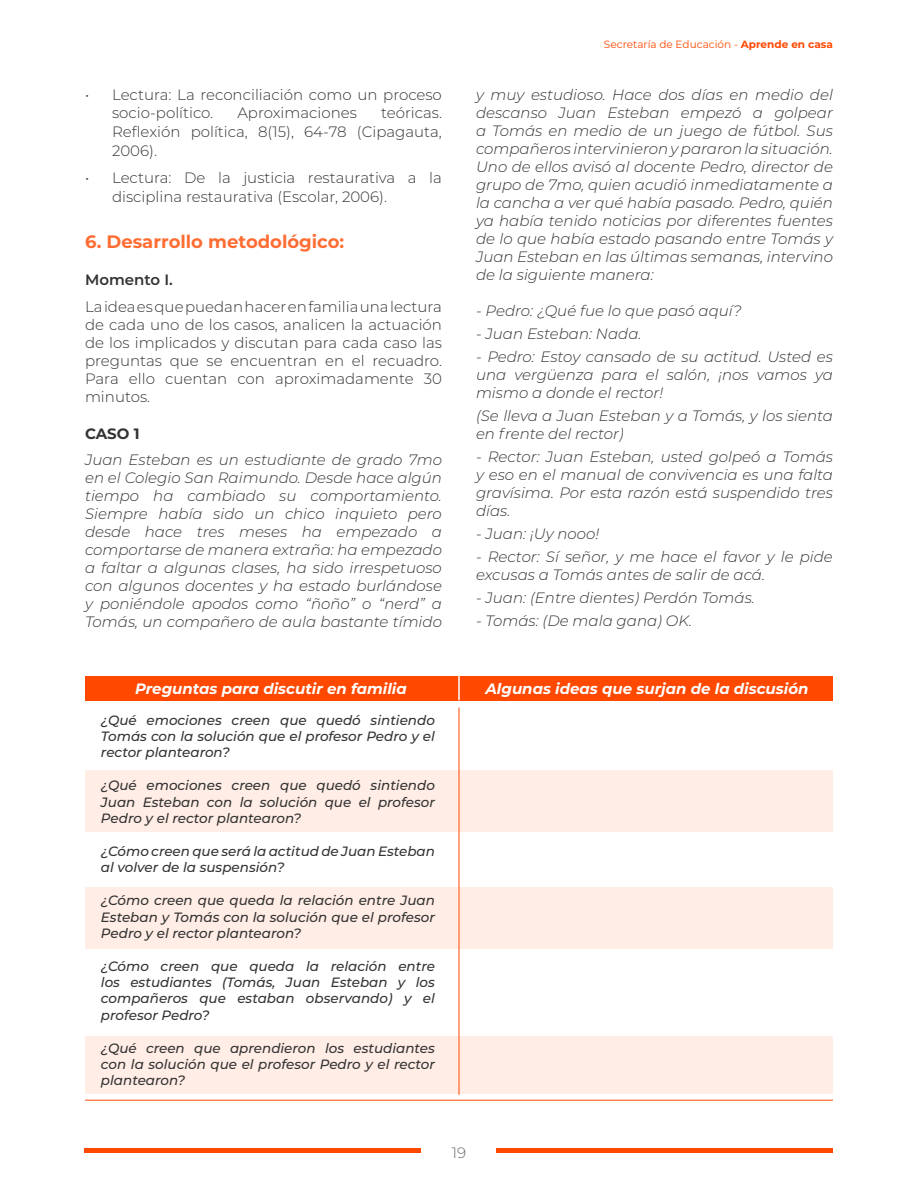
<style>
.page{position:relative;width:918px;height:1188px;background:#fff}
.page>*{position:absolute;margin:0;border:0;box-sizing:border-box;transform-origin:0 0}
.t1{font:700 18px "Montserrat";color:#ff6d33}
.t2{font:italic 300 15px/18px "Montserrat";color:#333;text-align:justify}
.t3{font:300 15px/18px "Montserrat";color:#333}
.t4{font:italic 700 15px "Montserrat";color:#fff}
.t5{font:600 15px "Montserrat";color:#333}
.t6{font:700 15px "Montserrat";color:#333}
.t7{font:300 15px "Montserrat";color:#666}
.t8{font:italic 500 13.5px/16.2px "Montserrat";color:#333;text-align:justify}
.t9{font:10.5px "Montserrat";color:#ff4800}
.s1{font-weight:700}
</style>
<div class="page">
<hr style="left:84px;top:1149px;width:337px;height:4px;background:#ff4800">
<hr style="left:496px;top:1149px;width:337px;height:4px;background:#ff4800">
<div style="left:85px;top:770px;width:748px;height:62px;background:#ffede6"></div>
<div style="left:85px;top:887px;width:748px;height:62px;background:#ffede6"></div>
<div style="left:85px;top:1036px;width:748px;height:58px;background:#ffede6"></div>
<div style="left:85px;top:676px;width:748px;height:24px;background:#ff4800"></div>
<hr style="left:459px;top:708px;width:1px;height:387px;background:#ff4800">
<hr style="left:85px;top:1100px;width:748px;height:1px;background:#ff4800">
<hr style="left:458px;top:675px;width:2px;height:25px;background:#fff">
<p class="t3" style="left:112px;top:84px;width:331px;line-height:18.8px;text-indent:-27px">• Lectura: La reconciliación como un proceso socio-político.</p>
<p class="t3" style="left:112px;top:103px;width:331px;line-height:18.8px;text-align:justify;text-indent:269px">teóricas.<br>Reflexión política, 8(15), 64-78 (Cipagauta, 2006).</p>
<p class="t3" style="left:112px;top:168px;width:331px;line-height:18.8px;text-indent:-27px">• Lectura: De la justicia restaurativa a la disciplina restaurativa (Escolar, 2006).</p>
<p class="t1" style="left:85px;top:228px;width:261px">6. Desarrollo metodológico:</p>
<p class="t5" style="left:85px;top:269px;width:89px">Momento I.</p>
<p class="t3" style="left:85px;top:297px;width:358px;text-align:justify">La idea es que puedan hacer en familia una lectura de cada uno de los casos, analicen la actuación de los implicados y discutan para cada caso las preguntas que se encuentran en el recuadro.<br>Para ello cuentan con aproximadamente 30 minutos.</p>
<p class="t6" style="left:85px;top:422px;width:56px">CASO 1</p>
<p class="t2" style="left:85px;top:450px;width:358px">Juan Esteban es un estudiante de grado 7mo en el Colegio San Raimundo. Desde hace algún tiempo ha cambiado su comportamiento.<br>Siempre había sido un chico inquieto pero desde hace tres meses ha empezado a comportarse de manera extraña: ha empezado a faltar a algunas clases, ha sido irrespetuoso con algunos docentes y ha estado burlándose y poniéndole apodos como “ñoño” o “nerd” a Tomás, un compañero de aula bastante tímido</p>
<p class="t3" style="left:237px;top:104px;width:121px">Aproximaciones</p>
<p class="t9" style="left:604px;top:37px;width:231px">Secretaría de Educación - <span class="s1">Aprende en casa</span></p>
<p class="t2" style="left:476px;top:85px;width:358px">y muy estudioso. Hace dos días en medio del descanso Juan Esteban empezó a golpear a Tomás en medio de un juego de fútbol. Sus compañeros intervinieron y pararon la situación.<br>Uno de ellos avisó al docente Pedro, director de grupo de 7mo, quien acudió inmediatamente a la cancha a ver qué había pasado. Pedro, quién ya había tenido noticias por diferentes fuentes de lo que había estado pasando entre Tomás y Juan Esteban en las últimas semanas, intervino de la siguiente manera:</p>
<p class="t2" style="left:476px;top:301px;width:267px">- Pedro: ¿Qué fue lo que pasó aquí?</p>
<p class="t2" style="left:476px;top:324px;width:167px">- Juan Esteban: Nada.</p>
<p class="t2" style="left:476px;top:347px;width:358px">- Pedro: Estoy cansado de su actitud. Usted es una vergüenza para el salón, ¡nos vamos ya mismo a donde el rector!</p>
<p class="t2" style="left:476px;top:406px;width:358px">(Se lleva a Juan Esteban y a Tomás, y los sienta en frente del rector)</p>
<p class="t2" style="left:476px;top:447px;width:358px">- Rector: Juan Esteban, usted golpeó a Tomás y eso en el manual de convivencia es una falta gravísima. Por esta razón está suspendido tres días.</p>
<p class="t2" style="left:476px;top:524px;width:125px">- Juan: ¡Uy nooo!</p>
<p class="t2" style="left:476px;top:547px;width:358px">- Rector: Sí señor, y me hace el favor y le pide excusas a Tomás antes de salir de acá.</p>
<p class="t2" style="left:476px;top:588px;width:280px">- Juan: (Entre dientes) Perdón Tomás.</p>
<p class="t2" style="left:476px;top:612px;width:218px">- Tomás: (De mala gana) OK.</p>
<p class="t4" style="left:135px;top:678px;width:273px">Preguntas para discutir en familia</p>
<p class="t4" style="left:485px;top:678px;width:325px">Algunas ideas que surjan de la discusión</p>
<p class="t8" style="left:101px;top:711px;width:335px">¿Qué emociones creen que quedó sintiendo Tomás con la solución que el profesor Pedro y el rector plantearon?</p>
<p class="t8" style="left:101px;top:777px;width:335px">¿Qué emociones creen que quedó sintiendo Juan Esteban con la solución que el profesor Pedro y el rector plantearon?</p>
<p class="t8" style="left:101px;top:843px;width:336px">¿Cómo creen que será la actitud de Juan Esteban al volver de la suspensión?</p>
<p class="t8" style="left:101px;top:892px;width:335px">¿Cómo creen que queda la relación entre Juan Esteban y Tomás con la solución que el profesor Pedro y el rector plantearon?</p>
<p class="t8" style="left:101px;top:958px;width:336px">¿Cómo creen que queda la relación entre los estudiantes (Tomás, Juan Esteban y los compañeros que estaban observando) y el profesor Pedro?</p>
<p class="t8" style="left:101px;top:1039px;width:335px">¿Qué creen que aprendieron los estudiantes con la solución que el profesor Pedro y el rector plantearon?</p>
<p class="t7" style="left:452px;top:1142px;width:16px">19</p>
</div>
